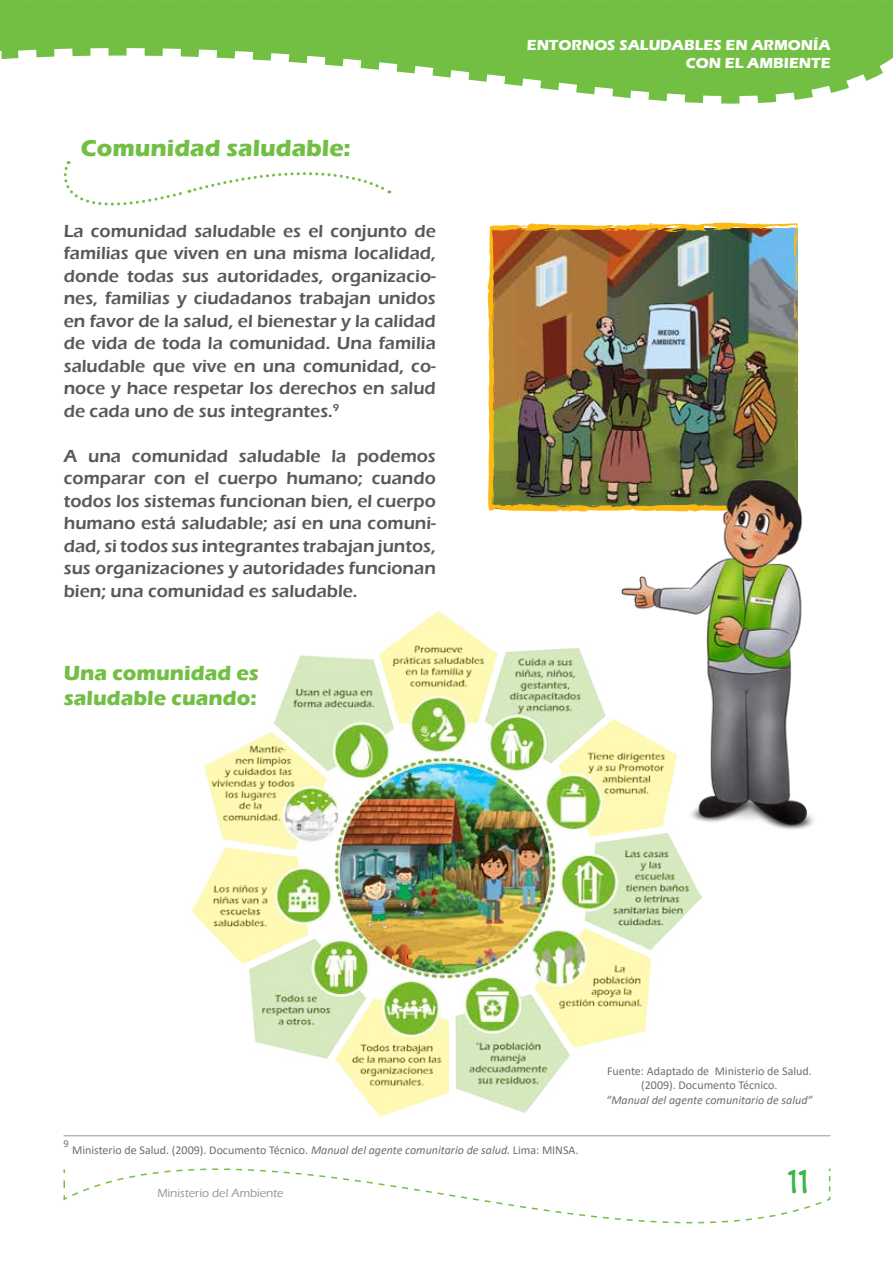
<style>
.page{position:relative;width:893px;height:1263px;background:#fff}
.page>*{position:absolute;margin:0;border:0;box-sizing:border-box;transform-origin:0 0}
.t1{font:30px "Anime Ace 2.0 BB";color:#39b54a}
.t2{font:700 24px "Eras ITC";color:#72bf44}
.t3{font:700 21px/25.2px "Eras ITC";color:#72bf44}
.t4{font:600 18px/22.5px "Eras ITC";color:#58595b;text-align:justify}
.t5{font:700 15px/18px "Eras ITC";color:#fff;text-align:right}
.t6{font:12px/14.4px "Calibri";color:#6d6e71;text-align:center}
.t7{font:italic 12px "Calibri";color:#6d6e71}
.t8{font:500 12px "Eras ITC";color:#939598}
.t9{font:10.5px "Calibri";color:#6d6e71}
.s1{font-style:italic}
</style>
<div class="page">
<svg style="left:446px;top:77px;width:429px;height:27px"></svg>
<svg style="left:1px;top:0;width:892px;height:77px;background:#84c75c"></svg>
<svg style="left:70px;top:1136px;width:756px;height:88px"></svg>
<svg style="left:63px;top:1167px;width:768px;height:35px"></svg>
<div style="left:0;top:0;width:12px;height:51px;background:#72bf44"></div>
<hr style="left:64px;top:1135px;width:766px;height:1px;background:#939598">
<img style="left:487px;top:222px;width:311px;height:290px">
<svg style="left:517px;top:227px;width:8px;height:4px"></svg>
<svg style="left:794px;top:241px;width:5px;height:153px"></svg>
<svg style="left:755px;top:223px;width:25px;height:7px"></svg>
<svg style="left:709px;top:226px;width:7px;height:5px"></svg>
<svg style="left:649px;top:230px;width:9px;height:2px"></svg>
<svg style="left:488px;top:339px;width:6px;height:14px"></svg>
<img style="left:192px;top:610px;width:509px;height:507px">
<img style="left:331px;top:758px;width:227px;height:219px">
<img style="left:612px;top:470px;width:202px;height:364px">
<svg style="left:63px;top:161px;width:327px;height:45px"></svg>
<h2 class="t2" style="left:81px;top:134px;width:271px">Comunidad saludable:</h2>
<p class="t4" style="left:64px;top:220px;width:374px">La comunidad saludable es el conjunto de familias que viven en una misma localidad, donde todas sus autoridades, organizacio&shy;nes, familias y ciudadanos trabajan unidos en favor de la salud, el bienestar y la calidad de vida de toda la comunidad. Una familia saludable que vive en una comunidad, co&shy;noce y hace respetar los derechos en salud de cada uno de sus integrantes.<sup>9</sup></p>
<p class="t4" style="left:64px;top:445px;width:374px">A una comunidad saludable la podemos comparar con el cuerpo humano; cuando todos los sistemas funcionan bien, el cuerpo humano está saludable; así en una comuni&shy;dad, si todos sus integrantes trabajan juntos, sus organizaciones y autoridades funcionan bien; una comunidad es saludable.</p>
<p class="t3" style="left:64px;top:660px;width:197px">Una comunidad es saludable cuando:</p>
<p class="t5" style="left:527px;top:36px;width:305px">ENTORNOS SALUDABLES EN ARMONÍA<br>CON EL AMBIENTE</p>
<p class="t6" style="left:607px;top:1063px;width:206px">Fuente: Adaptado de Ministerio de Salud. (2009). Documento Técnico.</p>
<p class="t7" style="left:606px;top:1091px;width:208px">“Manual del agente comunitario de salud”</p>
<p class="t9" style="left:63px;top:1136px;width:7px">9</p>
<p class="t6" style="left:72px;top:1143px;width:508px">Ministerio de Salud. (2009). Documento Técnico. <span class="s1">Manual del agente comunitario de salud.</span> Lima: MINSA.</p>
<p class="t8" style="left:157px;top:1186px;width:128px">Ministerio del Ambiente</p>
<h1 class="t1" style="left:787px;top:1162px;width:23px">11</h1>
</div>
